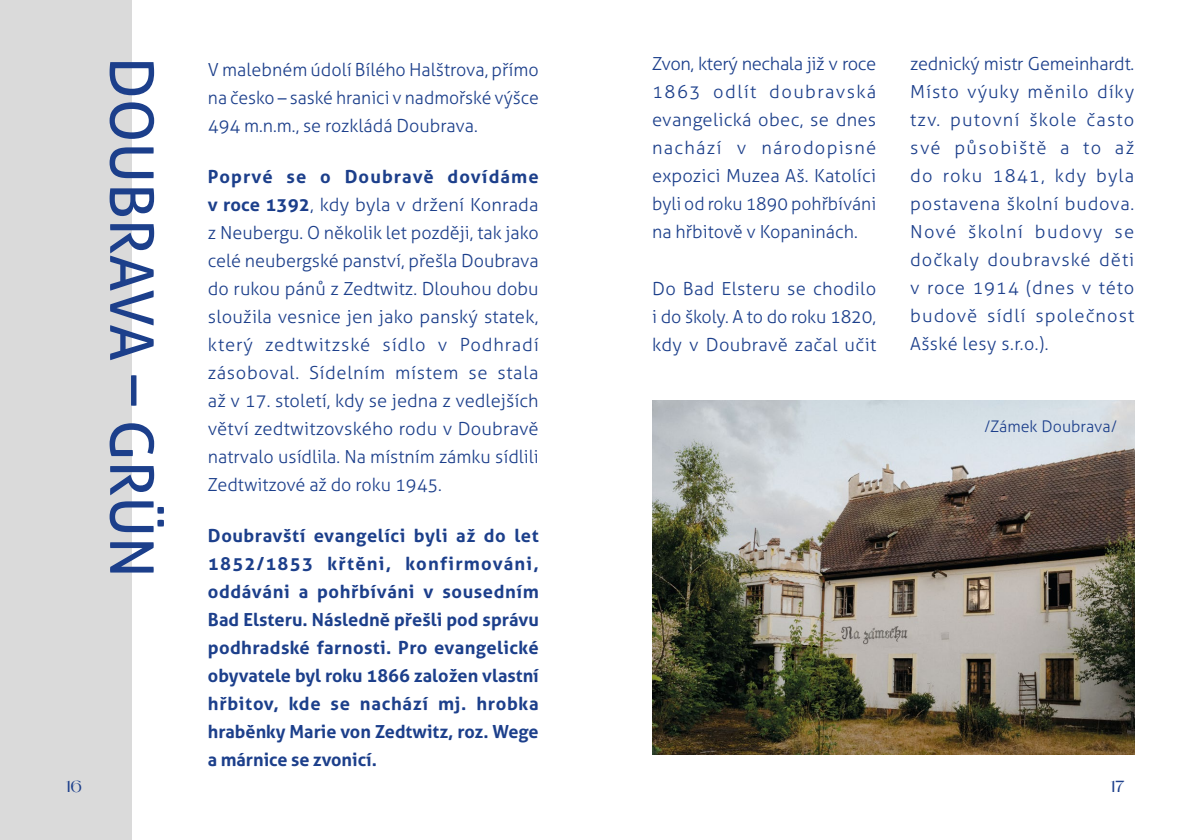
<style>
.page{position:relative;width:1191px;height:840px;background:#fff}
.page>*{position:absolute;margin:0;border:0;box-sizing:border-box;transform-origin:0 0}
.t1{font:60px "Aller";color:#1c3f8b}
.t2{font:300 18px/28px "Aller";color:#1c3f8b;text-align:justify}
.t3{font:700 18px/28px "Aller";color:#1c3f8b;text-align:justify}
.t4{font:300 16px "Aller";color:#1c3f8b}
.t5{font:16px "Black Mango";color:#1c3f8b}
.s1{font-weight:700}
</style>
<div class="page">
<div style="left:0;top:0;width:131px;height:839px;background:#dadada"></div>
<img style="left:652px;top:400px;width:482px;height:354px">
<h1 class="t1" style="left:168px;top:57px;width:522px;rotate:90deg">DOUBRAVA – GRÜN</h1>
<p class="t2" style="left:208px;top:55px;width:332px">V malebném údolí Bílého Halštrova, přímo na česko – saské hranici v nadmořské výšce 494 m.n.m., se rozkládá Doubrava.</p>
<p class="t2" style="left:208px;top:162px;width:332px"><span class="s1">Poprvé se o Doubravě dovídáme v roce 1392</span>, kdy byla v držení Konrada z Neubergu. O několik let později, tak jako celé neubergské panství, přešla Doubrava do rukou pánů z Zedtwitz. Dlouhou dobu sloužila vesnice jen jako panský statek, který zedtwitzské sídlo v Podhradí zásoboval. Sídelním místem se stala až v 17. století, kdy se jedna z vedlejších větví zedtwitzovského rodu v Doubravě natrvalo usídlila. Na místním zámku sídlili Zedtwitzové až do roku 1945.</p>
<p class="t3" style="left:208px;top:520px;width:332px">Doubravští evangelíci byli až do let 1852/1853 křtěni, konfirmováni, oddáváni a pohřbíváni v sousedním Bad Elsteru. Následně přešli pod správu podhradské farnosti. Pro evangelické obyvatele byl roku 1866 založen vlastní hřbitov, kde se nachází mj. hrobka hraběnky Marie von Zedtwitz, roz. Wege a márnice se zvonicí.</p>
<p class="t2" style="left:652px;top:50px;width:225px">Zvon, který nechala již v roce 1863 odlít doubravská evangelická obec, se dnes nachází v národopisné expozici Muzea Aš. Katolíci byli od roku 1890 pohřbíváni na hřbitově v Kopaninách.</p>
<p class="t2" style="left:652px;top:274px;width:226px">Do Bad Elsteru se chodilo i do školy. A to do roku 1820, kdy v Doubravě začal učit</p>
<p class="t2" style="left:910px;top:50px;width:226px">zednický mistr Gemeinhardt.<br>Místo výuky měnilo díky tzv. putovní škole často své působiště a to až do roku 1841, kdy byla postavena školní budova.<br>Nové školní budovy se dočkaly doubravské děti v roce 1914 (dnes v této budově sídlí společnost Ašské lesy s.r.o.).</p>
<p class="t4" style="left:984px;top:416px;width:135px">/Zámek Doubrava/</p>
<p class="t5" style="left:65px;top:775px;width:18px">16</p>
<p class="t5" style="left:1110px;top:775px;width:16px">17</p>
</div>
